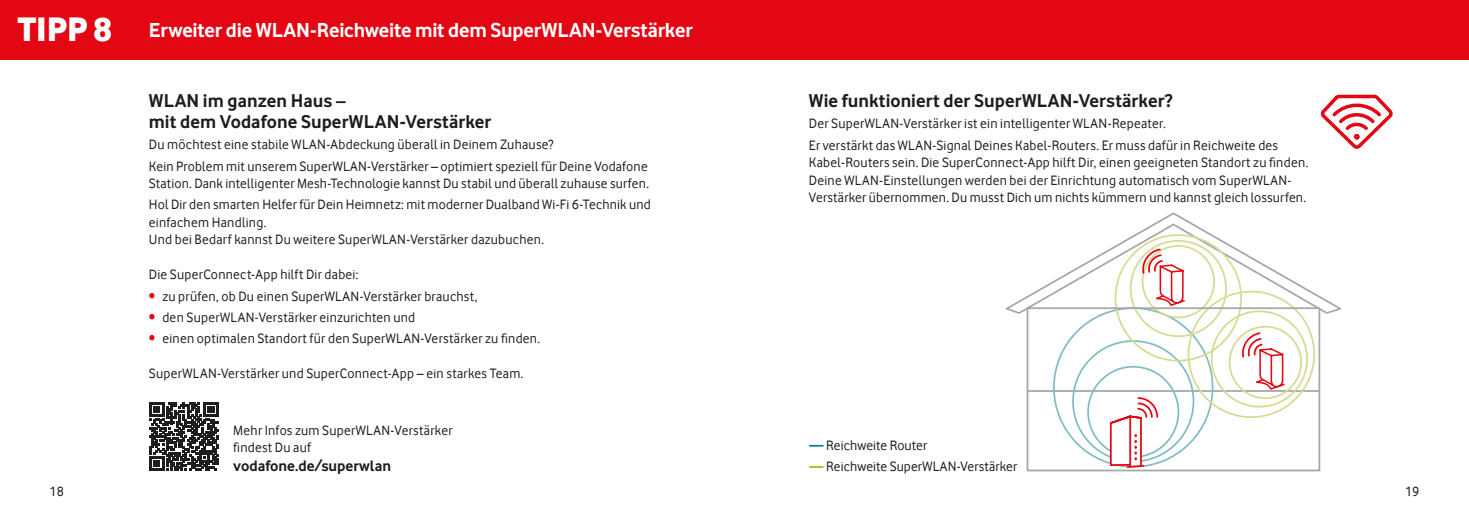
<style>
.page{position:relative;width:1469px;height:521px;background:#fff}
.page>*{position:absolute;margin:0;border:0;box-sizing:border-box;transform-origin:0 0}
.t1{font:700 21px "Vodafone Rg";letter-spacing:-.01em;color:#fff}
.t2{font:700 19.25px/21px "Vodafone Rg";letter-spacing:.005em;color:#1d1d1b}
.t3{font:700 15.75px "Vodafone Rg";color:#1d1d1b}
.t4{font:14px/21.2px "Vodafone Rg";letter-spacing:.02em;color:#1d1d1b}
.s1{font-family:"Vodafone Ex B";font-weight:400;font-size:35px}
.s2{color:#e30613}
</style>
<div class="page">
<div style="left:0;top:0;width:1468px;height:60px;background:#e30613"></div>
<svg style="left:1005px;top:212px;width:336px;height:102px"></svg>
<svg style="left:1025px;top:307px;width:296px;height:165px"></svg>
<svg style="left:809px;top:445px;width:14px;height:2px"></svg>
<svg style="left:809px;top:466px;width:14px;height:2px"></svg>
<svg style="left:149px;top:402px;width:69px;height:69px"></svg>
<svg style="left:1322px;top:94px;width:71px;height:55px"></svg>
<svg style="left:1108px;top:247px;width:214px;height:222px"></svg>
<hr style="left:1027px;top:307px;width:292px;height:2px;background:#a4a7a9">
<h1 class="t1" style="left:17px;top:18px;width:677px"><span class="s1">TIPP 8</span> Erweiter die WLAN-Reichweite mit dem SuperWLAN-Verstärker</h1>
<h2 class="t2" style="left:149px;top:90px;width:344px">WLAN im ganzen Haus –<br>mit dem Vodafone SuperWLAN-Verstärker</h2>
<p class="t4" style="left:149px;top:134px;width:500px">Du möchtest eine stabile WLAN-Abdeckung überall in Deinem Zuhause?<br>Kein Problem mit unserem SuperWLAN-Verstärker – optimiert speziell für Deine Vodafone</p>
<p class="t4" style="left:149px;top:173px;width:503px">Station. Dank intelligenter Mesh-Technologie kannst Du stabil und überall zuhause surfen.<br>Hol Dir den smarten Helfer für Dein Heimnetz: mit moderner Dualband Wi-Fi 6-Technik und</p>
<p class="t4" style="left:149px;top:213px;width:397px;line-height:17.5px">einfachem Handling.<br>Und bei Bedarf kannst Du weitere SuperWLAN-Verstärker dazubuchen.</p>
<p class="t4" style="left:149px;top:264px;width:211px">Die SuperConnect-App hilft Dir dabei:</p>
<p class="t4" style="left:149px;top:285px;width:330px"><span class="s2">•</span> zu prüfen, ob Du einen SuperWLAN-Verstärker brauchst,</p>
<p class="t4" style="left:149px;top:306px;width:268px"><span class="s2">•</span> den SuperWLAN-Verstärker einzurichten und</p>
<p class="t4" style="left:149px;top:328px;width:393px"><span class="s2">•</span> einen optimalen Standort für den SuperWLAN-Verstärker zu finden.</p>
<p class="t4" style="left:149px;top:363px;width:376px">SuperWLAN-Verstärker und SuperConnect-App – ein starkes Team.</p>
<p class="t4" style="left:233px;top:421px;width:221px;line-height:17.5px">Mehr Infos zum SuperWLAN-Verstärker findest Du auf</p>
<p class="t3" style="left:233px;top:457px;width:159px">vodafone.de/superwlan</p>
<h2 class="t2" style="left:809px;top:90px;width:365px">Wie funktioniert der SuperWLAN-Verstärker?</h2>
<p class="t4" style="left:809px;top:113px;width:470px">Der SuperWLAN-Verstärker ist ein intelligenter WLAN-Repeater.<br>Er verstärkt das WLAN-Signal Deines Kabel-Routers. Er muss dafür in Reichweite des</p>
<p class="t4" style="left:809px;top:154px;width:501px;line-height:17.5px">Kabel-Routers sein. Die SuperConnect-App hilft Dir, einen geeigneten Standort zu finden.<br>Deine WLAN-Einstellungen werden bei der Einrichtung automatisch vom SuperWLAN-<br>Verstärker übernommen. Du musst Dich um nichts kümmern und kannst gleich lossurfen.</p>
<p class="t4" style="left:826px;top:435px;width:193px">Reichweite Router<br>Reichweite SuperWLAN-Verstärker</p>
<p class="t4" style="left:50px;top:481px;width:16px">18</p>
<p class="t4" style="left:1404px;top:481px;width:16px">19</p>
</div>
